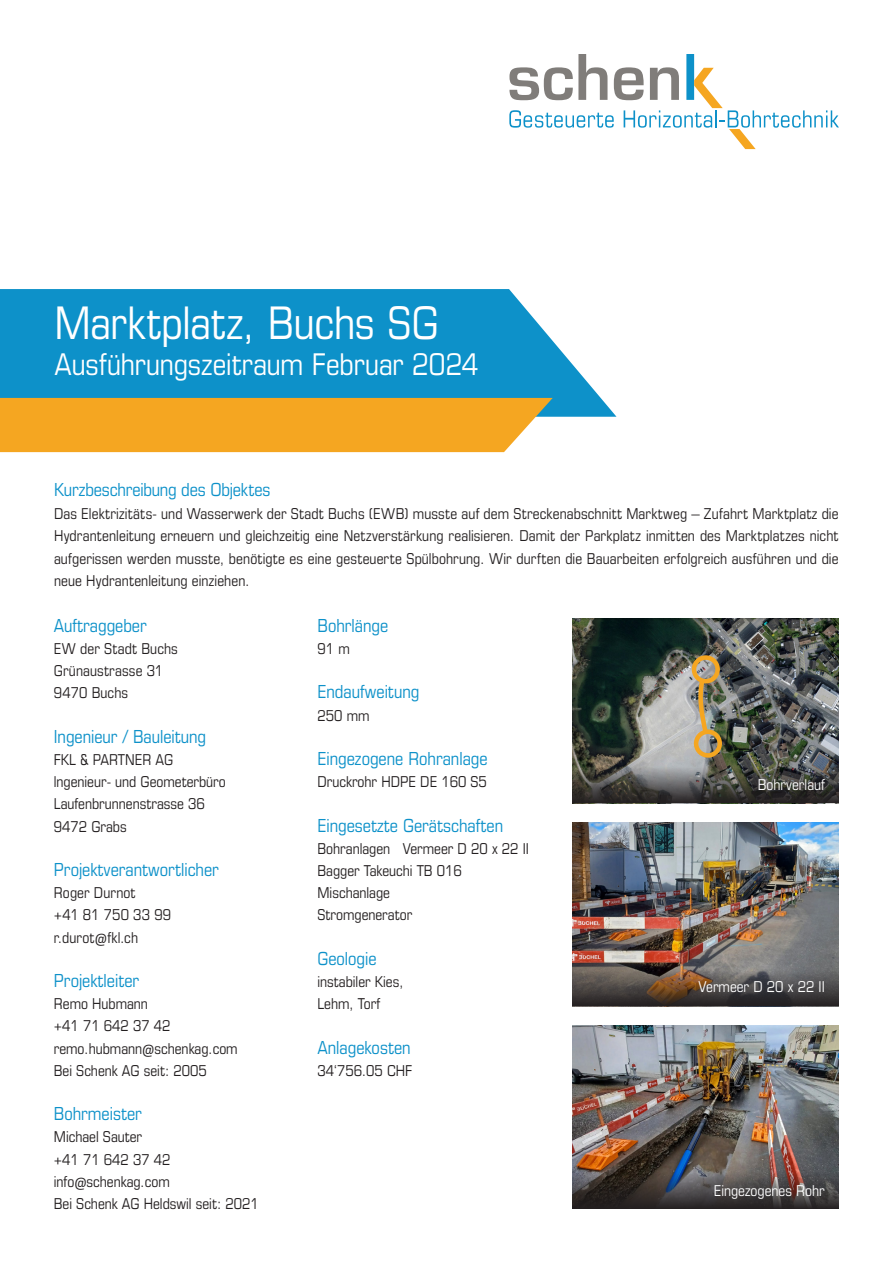
<style>
.page{position:relative;width:893px;height:1263px;background:#fff}
.page>*{position:absolute;margin:0;border:0;box-sizing:border-box;transform-origin:0 0}
.t1{font:condensed 45px "Eurostile LT Std";letter-spacing:-.005em;color:#fff}
.t2{font:condensed 30px "Eurostile LT Std";letter-spacing:-.005em;color:#fff}
.t3{font:condensed 18px "Eurostile LT Std";color:#0d91c9}
.t4{font:condensed 15px/22.5px "Eurostile LT Std";color:#231f20}
.t5{font:condensed 15px "Eurostile LT Std";color:#fff}
</style>
<div class="page">
<img style="left:572px;top:619px;width:267px;height:184px">
<img style="left:572px;top:822px;width:267px;height:147px">
<svg style="left:572px;top:969px;width:267px;height:37px;background:#504843"></svg>
<svg style="left:573px;top:766px;width:266px;height:37px;background:#484844"></svg>
<img style="left:572px;top:1025px;width:267px;height:184px">
<svg style="left:509px;top:54px;width:330px;height:95px"></svg>
<svg style="left:573px;top:1172px;width:266px;height:37px;background:#423d3e"></svg>
<svg style="left:0;top:289px;width:616px;height:128px;background:#259cce"></svg>
<div style="left:0;top:398px;width:553px;height:54px;background:#f5a621"></div>
<img style="left:690px;top:654px;width:33px;height:106px">
<p class="t1" style="left:54px;top:296px;width:386px">Marktplatz, Buchs SG</p>
<p class="t2" style="left:54px;top:346px;width:426px">Ausführungszeitraum Februar 2024</p>
<p class="t3" style="left:54px;top:479px;width:218px">Kurzbeschreibung des Objektes</p>
<p class="t4" style="left:54px;top:502px;width:786px;text-align:justify">Das Elektrizitäts- und Wasserwerk der Stadt Buchs (EWB) musste auf dem Streckenabschnitt Marktweg – Zufahrt Marktplatz die Hydrantenleitung erneuern und gleichzeitig eine Netzverstärkung realisieren. Damit der Parkplatz inmitten des Marktplatzes nicht aufgerissen werden musste, benötigte es eine gesteuerte Spülbohrung. Wir durften die Bauarbeiten erfolgreich ausführen und die neue Hydrantenleitung einziehen.</p>
<p class="t3" style="left:54px;top:615px;width:95px">Auftraggeber</p>
<p class="t4" style="left:54px;top:637px;width:126px">EW der Stadt Buchs</p>
<p class="t4" style="left:54px;top:660px;width:111px">Grünaustrasse 31<br>9470 Buchs</p>
<p class="t3" style="left:54px;top:726px;width:154px">Ingenieur / Bauleitung</p>
<p class="t4" style="left:54px;top:748px;width:173px">FKL &amp; PARTNER AG lngenieur- und Geometerbüro</p>
<p class="t4" style="left:54px;top:793px;width:152px">Laufenbrunnenstrasse 36<br>9472 Grabs</p>
<p class="t3" style="left:54px;top:859px;width:167px">Projektverantwortlicher</p>
<p class="t4" style="left:54px;top:881px;width:83px">Roger Durnot</p>
<p class="t4" style="left:54px;top:904px;width:119px">+41 81 750 33 99</p>
<p class="t4" style="left:54px;top:926px;width:86px">r.durot@fkl.ch</p>
<p class="t3" style="left:54px;top:970px;width:87px">Projektleiter</p>
<p class="t4" style="left:54px;top:992px;width:96px">Remo Hubmann</p>
<p class="t4" style="left:54px;top:1015px;width:118px">+41 71 642 37 42</p>
<p class="t4" style="left:54px;top:1037px;width:185px">remo.hubmann@schenkag.com</p>
<p class="t4" style="left:54px;top:1059px;width:154px">Bei Schenk AG seit: 2005</p>
<p class="t3" style="left:54px;top:1103px;width:90px">Bohrmeister</p>
<p class="t4" style="left:54px;top:1126px;width:90px">Michael Sauter</p>
<p class="t4" style="left:54px;top:1148px;width:118px">+41 71 642 37 42</p>
<p class="t4" style="left:54px;top:1170px;width:117px">info@schenkag.com</p>
<p class="t4" style="left:54px;top:1192px;width:206px">Bei Schenk AG Heldswil seit: 2021</p>
<p class="t3" style="left:317px;top:615px;width:72px">Bohrlänge</p>
<p class="t4" style="left:317px;top:637px;width:34px">91 m</p>
<p class="t3" style="left:317px;top:681px;width:103px">Endaufweitung</p>
<p class="t4" style="left:317px;top:704px;width:53px">250 mm</p>
<p class="t3" style="left:317px;top:748px;width:172px">Eingezogene Rohranlage</p>
<p class="t4" style="left:317px;top:770px;width:171px">Druckrohr HDPE DE 160 S5</p>
<p class="t3" style="left:317px;top:815px;width:187px">Eingesetzte Gerätschaften</p>
<p class="t4" style="left:317px;top:837px;width:213px">Bohranlagen Vermeer D 20 x 22 II</p>
<p class="t4" style="left:317px;top:859px;width:146px">Bagger Takeuchi TB 016</p>
<p class="t4" style="left:317px;top:881px;width:74px">Mischanlage</p>
<p class="t4" style="left:317px;top:904px;width:96px">Stromgenerator</p>
<p class="t3" style="left:317px;top:948px;width:61px">Geologie</p>
<p class="t4" style="left:317px;top:970px;width:88px">instabiler Kies,</p>
<p class="t4" style="left:317px;top:992px;width:64px">Lehm, Torf</p>
<p class="t3" style="left:317px;top:1037px;width:95px">Anlagekosten</p>
<p class="t4" style="left:317px;top:1059px;width:96px">34‘756.05 CHF</p>
<p class="t5" style="left:758px;top:776px;width:69px">Bohrverlauf</p>
<p class="t5" style="left:698px;top:978px;width:128px">Vermeer D 20 x 22 II</p>
<p class="t5" style="left:714px;top:1182px;width:113px">Eingezogenes Rohr</p>
</div>
